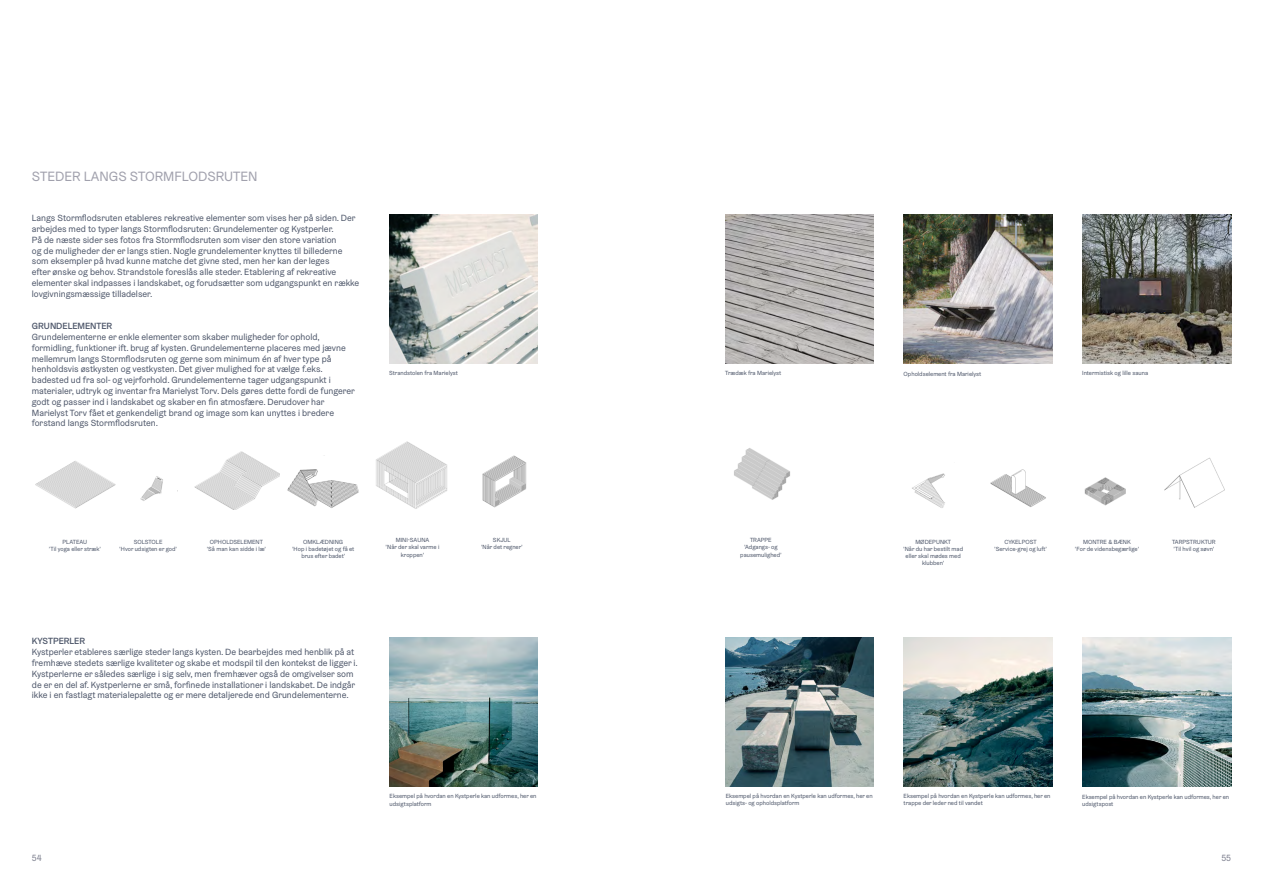
<style>
.page{position:relative;width:1263px;height:893px;background:#fff}
.page>*{position:absolute;margin:0;border:0;box-sizing:border-box;transform-origin:0 0}
.t1{font:13.5px "Graebenbach";color:#a1a1ad}
.t2{font:9px/10.8px "Graebenbach";color:#4f586b}
.t3{font:500 9px "Graebenbach";color:#4f586b}
.t4{font:9px "Graebenbach";color:#7f8190}
.t5{font:6px/7.2px "Graebenbach";color:#4f586b;text-align:center}
</style>
<div class="page">
<img style="left:389px;top:214px;width:149px;height:149px">
<img style="left:389px;top:638px;width:149px;height:149px">
<img style="left:904px;top:215px;width:148px;height:148px">
<img style="left:725px;top:214px;width:149px;height:149px">
<img style="left:725px;top:638px;width:149px;height:149px">
<img style="left:904px;top:638px;width:148px;height:149px">
<img style="left:1082px;top:215px;width:149px;height:148px">
<img style="left:1082px;top:638px;width:149px;height:149px">
<img style="left:376px;top:441px;width:72px;height:68px">
<img style="left:140px;top:476px;width:38px;height:25px">
<img style="left:194px;top:451px;width:86px;height:58px">
<img style="left:287px;top:469px;width:72px;height:39px">
<img style="left:35px;top:461px;width:81px;height:48px">
<img style="left:482px;top:456px;width:45px;height:52px">
<img style="left:1084px;top:477px;width:42px;height:29px">
<img style="left:1164px;top:457px;width:61px;height:51px">
<img style="left:990px;top:469px;width:56px;height:38px">
<img style="left:912px;top:473px;width:33px;height:35px">
<img style="left:734px;top:448px;width:56px;height:52px">
<h1 class="t1" style="left:32px;top:168px;width:227px">STEDER LANGS STORMFLODSRUTEN</h1>
<p class="t2" style="left:32px;top:212px;width:329px">Langs Stormflodsruten etableres rekreative elementer som vises her på siden. Der arbejdes med to typer langs Stormflodsruten: Grundelementer og Kystperler.<br>På de næste sider ses fotos fra Stormflodsruten som viser den store variation<br>og de muligheder der er langs stien. Nogle grundelementer knyttes til billederne som eksempler på hvad kunne matche det givne sted, men her kan der leges<br>efter ønske og behov. Strandstole foreslås alle steder. Etablering af rekreative elementer skal indpasses i landskabet, og forudsætter som udgangspunkt en række lovgivningsmæssige tilladelser.</p>
<p class="t3" style="left:32px;top:320px;width:82px">GRUNDELEMENTER</p>
<p class="t2" style="left:32px;top:331px;width:325px">Grundelementerne er enkle elementer som skaber muligheder for ophold, formidling, funktioner ift. brug af kysten. Grundelementerne placeres med jævne mellemrum langs Stormflodsruten og gerne som minimum én af hver type på henholdsvis østkysten og vestkysten. Det giver mulighed for at vælge f.eks. badested ud fra sol- og vejrforhold. Grundelementerne tager udgangspunkt i materialer, udtryk og inventar fra Marielyst Torv. Dels gøres dette fordi de fungerer godt og passer ind i landskabet og skaber en fin atmosfære. Derudover har Marielyst Torv fået et genkendeligt brand og image som kan unyttes i bredere forstand langs Stormflodsruten.</p>
<p class="t5" style="left:389px;top:369px;width:70px">Strandstolen fra Marielyst</p>
<p class="t5" style="left:49px;top:538px;width:54px">PLATEAU<br>’Til yoga eller stræk’</p>
<p class="t5" style="left:481px;top:536px;width:43px">SKJUL<br>’Når det regner’</p>
<p class="t5" style="left:386px;top:536px;width:55px">MINI-SAUNA<br>’Når der skal varme i kroppen’</p>
<p class="t5" style="left:119px;top:538px;width:59px">SOLSTOLE<br>’Hvor udsigten er god’</p>
<p class="t5" style="left:207px;top:538px;width:61px">OPHOLDSELEMENT ’Så man kan sidde i læ’</p>
<p class="t5" style="left:292px;top:538px;width:64px">OMKLÆDNING<br>’Hop i badetøjet og få et brus efter badet’</p>
<p class="t3" style="left:32px;top:636px;width:55px">KYSTPERLER</p>
<p class="t2" style="left:32px;top:647px;width:328px">Kystperler etableres særlige steder langs kysten. De bearbejdes med henblik på at fremhæve stedets særlige kvaliteter og skabe et modspil til den kontekst de ligger i.<br>Kystperlerne er således særlige i sig selv, men fremhæver også de omgivelser som de er en del af. Kystperlerne er små, forfinede installationer i landskabet. De indgår ikke i en fastlagt materialepalette og er mere detaljerede end Grundelementerne.</p>
<p class="t5" style="left:390px;top:792px;width:148px;text-align:left">Eksempel på hvordan en Kystperle kan udformes, her en udsigtsplatform</p>
<p class="t5" style="left:725px;top:369px;width:58px">Trædæk fra Marielyst</p>
<p class="t5" style="left:740px;top:536px;width:43px">TRAPPE ’Adgangs- og pausemulighed’</p>
<p class="t5" style="left:904px;top:370px;width:79px">Opholdselement fra Marielyst</p>
<p class="t5" style="left:1082px;top:369px;width:67px">Intermistisk og lille sauna</p>
<p class="t5" style="left:903px;top:538px;width:61px">MØDEPUNKT<br>’Når du har bestilt mad eller skal mødes med klubben’</p>
<p class="t5" style="left:994px;top:538px;width:54px">CYKELPOST ’Service-grej og luft’</p>
<p class="t5" style="left:1075px;top:538px;width:66px">MONTRE &amp; BÆNK<br>’For de vidensbegærlige’</p>
<p class="t5" style="left:1172px;top:538px;width:45px;text-align:left">TARPSTRUKTUR ’Til hvil og søvn’</p>
<p class="t5" style="left:726px;top:792px;width:148px;text-align:left">Eksempel på hvordan en Kystperle kan udformes, her en udsigts- og opholdsplatform</p>
<p class="t5" style="left:904px;top:792px;width:148px;text-align:left">Eksempel på hvordan en Kystperle kan udformes, her en trappe der leder ned til vandet</p>
<p class="t5" style="left:1082px;top:793px;width:148px;text-align:left">Eksempel på hvordan en Kystperle kan udformes, her en udsigtspost</p>
<p class="t4" style="left:32px;top:852px;width:11px">54</p>
<p class="t4" style="left:1221px;top:852px;width:11px">55</p>
</div>
